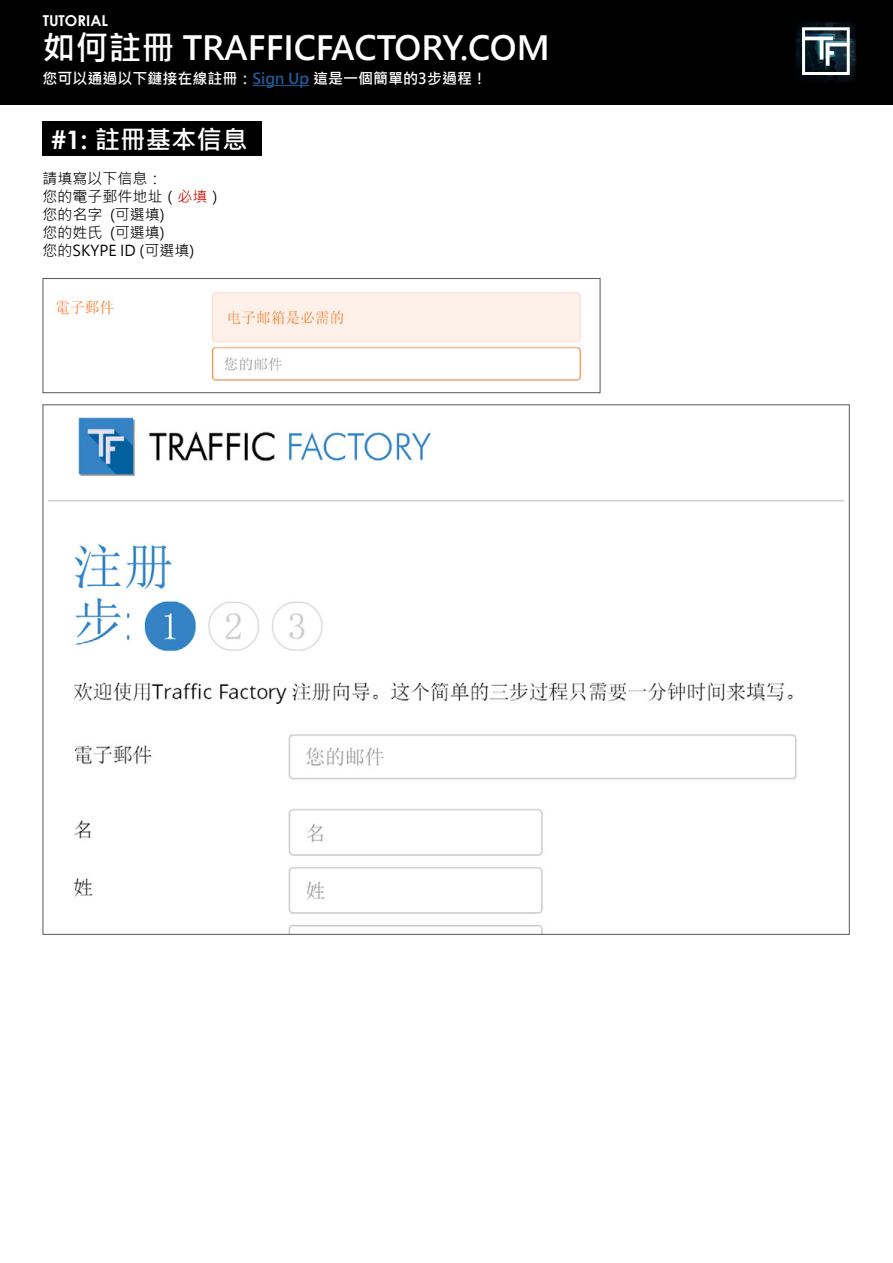
<style>
.page{position:relative;width:893px;height:1263px;background:#fff}
.page>*{position:absolute;margin:0;border:0;box-sizing:border-box;transform-origin:0 0}
.t1{font:700 33px "Microsoft Jheng Hei";color:#fff}
.t2{font:700 25.5px "Microsoft Jheng Hei";color:#fff}
.t3{font:15px/18px "Microsoft Jheng Hei";color:#000}
.t4{font:700 15px "Microsoft Jheng Hei";color:#fff}
.t5{font:700 15px "Century Gothic";color:#fff}
.s1{color:#215e9e}
.s2{font-family:"Century Gothic"}
.s3{color:#c80a00}
</style>
<div class="page">
<div style="left:0;top:0;width:893px;height:105px;background:#000"></div>
<img style="left:796px;top:22px;width:60px;height:60px">
<div style="left:43px;top:121px;width:219px;height:35px;background:#000"></div>
<svg style="left:802px;top:27px;width:48px;height:48px;background:#6a7a82"></svg>
<hr style="left:253px;top:85px;width:56px;height:1px;background:#215e9e">
<img style="left:56px;top:292px;width:527px;height:89px">
<div style="left:43px;top:278px;width:557px;height:115px;border:1px solid #58595b"></div>
<img style="left:49px;top:417px;width:794px;height:516px">
<p class="t5" style="left:43px;top:9px;width:67px">TUTORIAL</p>
<h1 class="t1" style="left:43px;top:27px;width:508px">如何註冊 TRAFFICFACTORY.COM</h1>
<p class="t4" style="left:43px;top:69px;width:446px">您可以通過以下鏈接在線註冊：<span class="s1">Sign Up</span> 這是一個簡單的3步過程！</p>
<h2 class="t2" style="left:51px;top:123px;width:198px"><span class="s2">#1:</span> 註冊基本信息</h2>
<p class="t3" style="left:43px;top:169px;width:182px">請填寫以下信息：<br>您的電子郵件地址（<span class="s3">必填</span>）您的名字 (可選填)<br>您的姓氏 (可選填)<br>您的SKYPE ID (可選填)</p>
</div>
